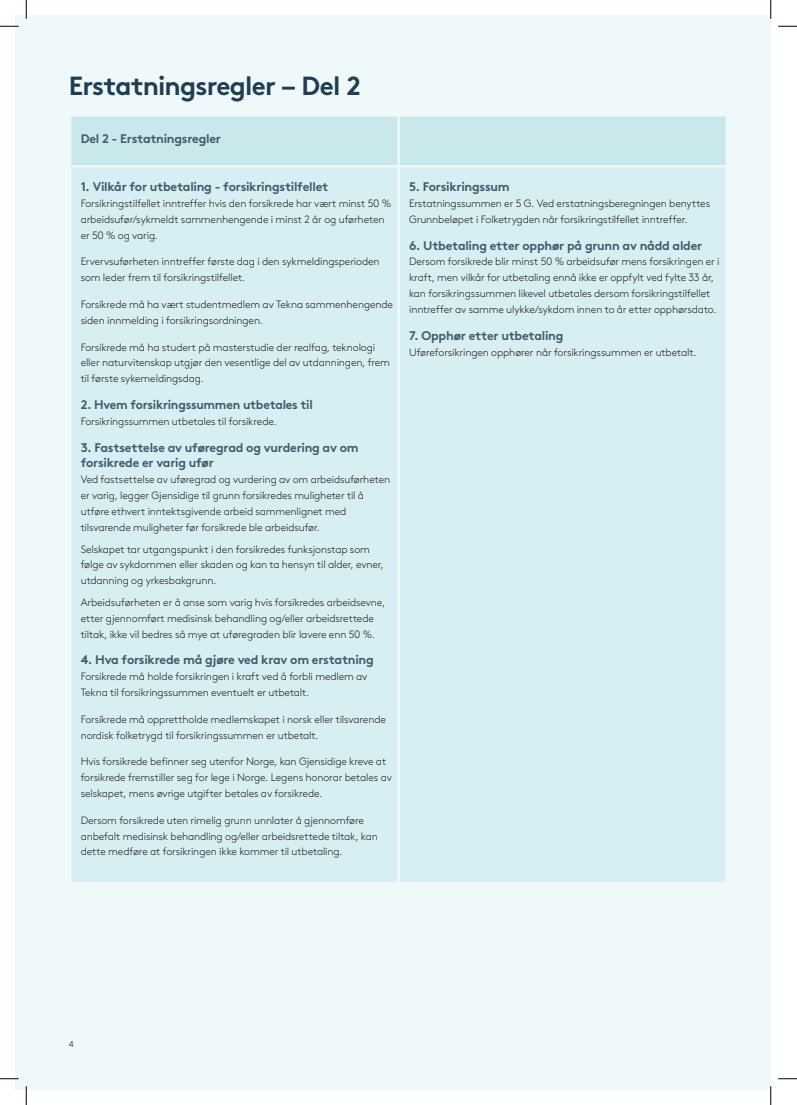
<style>
.page{position:relative;width:797px;height:1105px;background:#fff}
.page>*{position:absolute;margin:0;border:0;box-sizing:border-box;transform-origin:0 0}
.Heading_02{font:700 26.25px "Gjen Brown OT";letter-spacing:-.035em;color:#203e53}
.Subheading_02{font:12.5px/16px "Gjen Brown OT Bold Alt";letter-spacing:-.02em;color:#43586c}
.Subheading_02-2{font:300 10.62px/16px "Gjen Brown OT";letter-spacing:-.01em;color:#231f20}
.Brødtekst{font:300 10.62px/16px "Gjen Brown OT";letter-spacing:-.015em;color:#231f20}
.t1{font:300 8.75px "Gjen Brown OT";color:#231f20}
</style>
<div class="page">
<div style="left:16px;top:16px;width:754px;height:1073px;background:#f0f9f9"></div>
<div style="left:71px;top:117px;width:654px;height:48px;background:#c8e8ec"></div>
<div style="left:71px;top:167px;width:654px;height:715px;background:#d7eff2"></div>
<hr style="left:397px;top:167px;width:3px;height:715px;background:#f0f9f9">
<hr style="left:397px;top:117px;width:3px;height:48px;background:#f0f9f9">
<svg style="left:0;top:25px;width:19px;height:2px"></svg>
<svg style="left:778px;top:25px;width:19px;height:2px"></svg>
<svg style="left:0;top:1078px;width:19px;height:1px"></svg>
<svg style="left:778px;top:1078px;width:19px;height:1px"></svg>
<svg style="left:25px;top:0;width:2px;height:19px"></svg>
<svg style="left:25px;top:1086px;width:2px;height:19px"></svg>
<svg style="left:770px;top:0;width:1px;height:19px"></svg>
<svg style="left:770px;top:1086px;width:1px;height:19px"></svg>
<p class="Heading_02" style="left:69px;top:65px;width:293px">Erstatningsregler – Del 2</p>
<p class="Subheading_02" style="left:81px;top:129px;width:142px">Del 2 - Erstatningsregler</p>
<p class="Subheading_02" style="left:81px;top:177px;width:249px">1. Vilkår for utbetaling - forsikringstilfellet</p>
<p class="Subheading_02-2" style="left:81px;top:195px;width:312px">Forsikringstilfellet inntreffer hvis den forsikrede har vært minst 50 % arbeidsufør/sykmeldt sammenhengende i minst 2 år og uførheten er 50 % og varig.</p>
<p class="Subheading_02-2" style="left:81px;top:253px;width:300px">Ervervsuførheten inntreffer første dag i den sykmeldingsperioden som leder frem til forsikringstilfellet.</p>
<p class="Subheading_02-2" style="left:81px;top:296px;width:314px">Forsikrede må ha vært studentmedlem av Tekna sammenhengende siden innmelding i forsikringsordningen.</p>
<p class="Subheading_02-2" style="left:81px;top:338px;width:311px">Forsikrede må ha studert på masterstudie der realfag, teknologi eller naturvitenskap utgjør den vesentlige del av utdanningen, frem til første sykemeldingsdag.</p>
<p class="Subheading_02" style="left:81px;top:395px;width:234px">2. Hvem forsikringssummen utbetales til</p>
<p class="Brødtekst" style="left:81px;top:412px;width:197px">Forsikringssummen utbetales til forsikrede.</p>
<p class="Subheading_02" style="left:81px;top:438px;width:279px">3. Fastsettelse av uføregrad og vurdering av om forsikrede er varig ufør</p>
<p class="Brødtekst" style="left:81px;top:471px;width:311px">Ved fastsettelse av uføregrad og vurdering av om arbeidsuførheten er varig, legger Gjensidige til grunn forsikredes muligheter til å utføre ethvert inntektsgivende arbeid sammenlignet med tilsvarende muligheter før forsikrede ble arbeidsufør.</p>
<p class="Brødtekst" style="left:81px;top:540px;width:305px">Selskapet tar utgangspunkt i den forsikredes funksjonstap som følge av sykdommen eller skaden og kan ta hensyn til alder, evner, utdanning og yrkesbakgrunn.</p>
<p class="Brødtekst" style="left:81px;top:593px;width:306px">Arbeidsuførheten er å anse som varig hvis forsikredes arbeidsevne, etter gjennomført medisinsk behandling og/eller arbeidsrettede tiltak, ikke vil bedres så mye at uføregraden blir lavere enn 50 %.</p>
<p class="Subheading_02" style="left:81px;top:650px;width:294px">4. Hva forsikrede må gjøre ved krav om erstatning</p>
<p class="Brødtekst" style="left:81px;top:668px;width:288px">Forsikrede må holde forsikringen i kraft ved å forbli medlem av<br>Tekna til forsikringssummen eventuelt er utbetalt.</p>
<p class="Subheading_02-2" style="left:81px;top:710px;width:307px">Forsikrede må opprettholde medlemskapet i norsk eller tilsvarende nordisk folketrygd til forsikringssummen er utbetalt.</p>
<p class="Subheading_02-2" style="left:81px;top:753px;width:313px">Hvis forsikrede befinner seg utenfor Norge, kan Gjensidige kreve at forsikrede fremstiller seg for lege i Norge. Legens honorar betales av selskapet, mens øvrige utgifter betales av forsikrede.</p>
<p class="Subheading_02-2" style="left:81px;top:811px;width:299px">Dersom forsikrede uten rimelig grunn unnlater å gjennomføre anbefalt medisinsk behandling og/eller arbeidsrettede tiltak, kan dette medføre at forsikringen ikke kommer til utbetaling.</p>
<p class="Subheading_02" style="left:409px;top:177px;width:102px">5. Forsikringssum</p>
<p class="Subheading_02-2" style="left:409px;top:195px;width:302px">Erstatningssummen er 5 G. Ved erstatningsberegningen benyttes<br>Grunnbeløpet i Folketrygden når forsikringstilfellet inntreffer.</p>
<p class="Subheading_02" style="left:409px;top:236px;width:295px">6. Utbetaling etter opphør på grunn av nådd alder</p>
<p class="Subheading_02-2" style="left:409px;top:253px;width:312px">Dersom forsikrede blir minst 50 % arbeidsufør mens forsikringen er i kraft, men vilkår for utbetaling ennå ikke er oppfylt ved fylte 33 år, kan forsikringssummen likevel utbetales dersom forsikringstilfellet inntreffer av samme ulykke/sykdom innen to år etter opphørsdato.</p>
<p class="Subheading_02" style="left:409px;top:326px;width:156px">7. Opphør etter utbetaling</p>
<p class="Subheading_02-2" style="left:409px;top:343px;width:289px">Uføreforsikringen opphører når forsikringssummen er utbetalt.</p>
<p class="t1" style="left:69px;top:1037px;width:6px">4</p>
</div>
